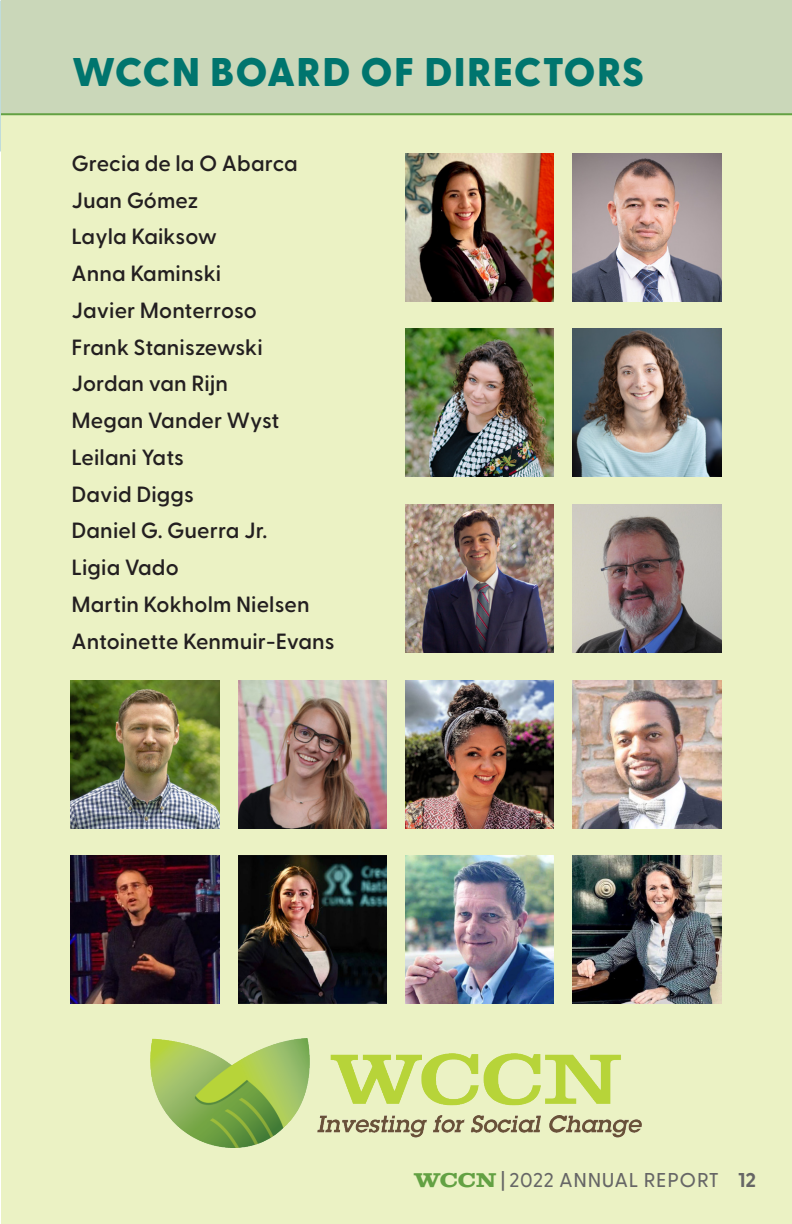
<style>
.page{position:relative;width:792px;height:1224px;background:#fff}
.page>*{position:absolute;margin:0;border:0;box-sizing:border-box;transform-origin:0 0}
.t1{font:800 40px "Greycliff CF";letter-spacing:.035em;color:#00756e}
.t2{font:600 22px "Greycliff CF";letter-spacing:.005em;color:#231f20}
.t3{font:500 20px "Greycliff CF";letter-spacing:.03em;color:#666}
.t4{font:700 20px "Greycliff CF";color:#666}
.t5{font:600 20px "Greycliff CF";color:#666}
.s1{font-family:"Clarendon Wide";font-weight:700;color:#63a143}
</style>
<div class="page">
<div style="left:1px;top:0;width:791px;height:1224px;background:#ebf2c4"></div>
<div style="left:1px;top:0;width:791px;height:113px;background:#cad7b9"></div>
<hr style="left:1px;top:113px;width:791px;height:2px;background:#63a143">
<img style="left:406px;top:329px;width:148px;height:148px">
<img style="left:573px;top:329px;width:148px;height:148px">
<img style="left:406px;top:504px;width:148px;height:149px">
<img style="left:573px;top:504px;width:148px;height:149px">
<img style="left:573px;top:153px;width:148px;height:148px">
<img style="left:406px;top:153px;width:148px;height:148px">
<img style="left:71px;top:856px;width:148px;height:148px">
<img style="left:71px;top:680px;width:148px;height:148px">
<img style="left:406px;top:856px;width:148px;height:132px">
<img style="left:406px;top:680px;width:148px;height:148px">
<img style="left:238px;top:856px;width:148px;height:132px">
<img style="left:238px;top:680px;width:148px;height:148px">
<img style="left:573px;top:856px;width:148px;height:148px">
<img style="left:573px;top:680px;width:148px;height:148px">
<img style="left:117px;top:988px;width:558px;height:160px">
<p class="t1" style="left:72px;top:41px;width:574px">WCCN BOARD OF DIRECTORS</p>
<p class="t2" style="left:71px;top:146px;width:228px">Grecia de la O Abarca</p>
<p class="t2" style="left:71px;top:183px;width:128px">Juan Gómez</p>
<p class="t2" style="left:71px;top:220px;width:147px">Layla Kaiksow</p>
<p class="t2" style="left:71px;top:257px;width:151px">Anna Kaminski</p>
<p class="t2" style="left:71px;top:294px;width:187px">Javier Monterroso</p>
<p class="t2" style="left:71px;top:330px;width:193px">Frank Staniszewski</p>
<p class="t2" style="left:71px;top:367px;width:158px">Jordan van Rijn</p>
<p class="t2" style="left:71px;top:404px;width:209px">Megan Vander Wyst</p>
<p class="t2" style="left:71px;top:441px;width:114px">Leilani Yats</p>
<p class="t2" style="left:71px;top:477px;width:124px">David Diggs</p>
<p class="t2" style="left:71px;top:514px;width:197px">Daniel G. Guerra Jr.</p>
<p class="t2" style="left:71px;top:551px;width:109px">Ligia Vado</p>
<p class="t2" style="left:71px;top:588px;width:240px">Martin Kokholm Nielsen</p>
<p class="t2" style="left:71px;top:624px;width:265px">Antoinette Kenmuir-Evans</p>
<p class="t3" style="left:414px;top:1165px;width:307px"><span class="s1">WCCN</span> | 2022 ANNUAL REPORT</p>
<p class="t4" style="left:738px;top:1164px;width:19px">12</p>
<p class="t5" style="left:631px;top:1165px;width:11px">L</p>
</div>
